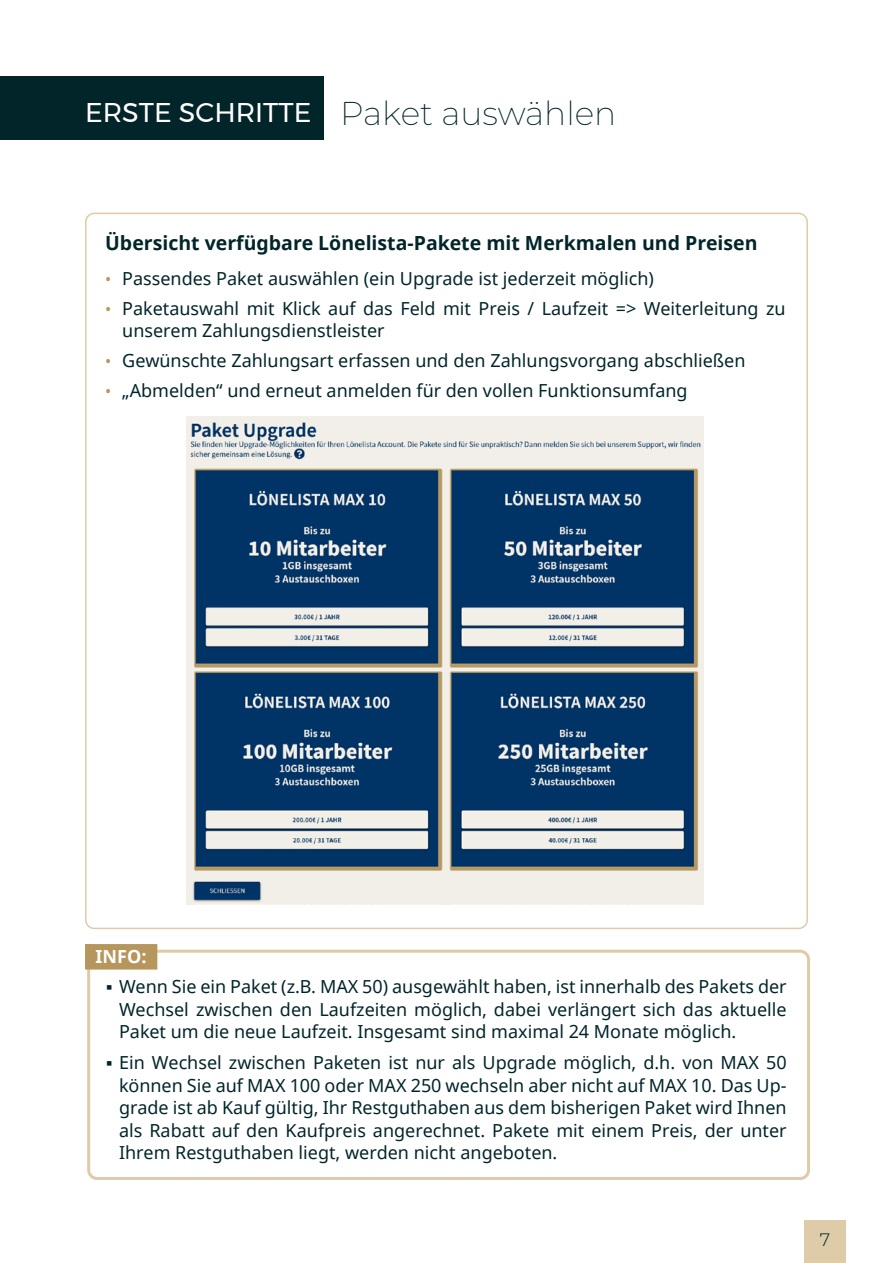
<style>
.page{position:relative;width:893px;height:1263px;background:#fff}
.page>*{position:absolute;margin:0;border:0;box-sizing:border-box;transform-origin:0 0}
.t1{font:100 33px "Montserrat";color:#02252a}
.t2{font:700 19.5px "Noto Sans";color:#02252a}
.t3{font:18px/22.5px "Noto Sans";color:#02252a;text-align:justify}
.t4{font:700 18px "Noto Sans";color:#fff}
.t5{font:100 18px "Montserrat";color:#02252a}
.s1{font-weight:400;font-size:27px;color:#fff}
.s2{font-size:16.5px;color:#b7965d}
</style>
<div class="page">
<div style="left:804px;top:1220px;width:42px;height:43px;background:#ddcca7"></div>
<div style="left:0;top:77px;width:323px;height:63px;background:#02252a"></div>
<svg style="left:86px;top:948px;width:724px;height:232px"></svg>
<div style="left:85px;top:944px;width:72px;height:25px;background:#b7965d"></div>
<img style="left:186px;top:416px;width:518px;height:489px">
<h1 class="t1" style="left:85px;top:91px;width:533px"><span class="s1">ERSTE SCHRITTE</span> Paket auswählen</h1>
<p class="t2" style="left:105px;top:230px;width:654px">Übersicht verfügbare Lönelista-Pakete mit Merkmalen und Preisen</p>
<p class="t3" style="left:105px;top:267px;width:550px"><span class="s2">•</span> Passendes Paket auswählen (ein Upgrade ist jederzeit möglich)</p>
<p class="t3" style="left:122px;top:297px;width:665px;line-height:21.6px;text-indent:-17px"><span class="s2">•</span> Paketauswahl mit Klick auf das Feld mit Preis / Laufzeit =&gt; Weiterleitung zu unserem Zahlungsdienstleister</p>
<p class="t3" style="left:105px;top:348px;width:642px"><span class="s2">•</span> Gewünschte Zahlungsart erfassen und den Zahlungsvorgang abschließen</p>
<p class="t3" style="left:105px;top:378px;width:584px"><span class="s2">•</span> „Abmelden“ und erneut anmelden für den vollen Funktionsumfang</p>
<p class="t4" style="left:96px;top:944px;width:52px">INFO:</p>
<p class="t3" style="left:119px;top:975px;width:669px;text-indent:-13px">▪ Wenn Sie ein Paket (z.B. MAX 50) ausgewählt haben, ist innerhalb des Pakets der Wechsel zwischen den Laufzeiten möglich, dabei verlängert sich das aktuelle Paket um die neue Laufzeit. Insgesamt sind maximal 24 Monate möglich.</p>
<p class="t3" style="left:119px;top:1051px;width:669px;text-indent:-13px">▪ Ein Wechsel zwischen Paketen ist nur als Upgrade möglich, d.h. von MAX 50 können Sie auf MAX 100 oder MAX 250 wechseln aber nicht auf MAX 10. Das Up&shy;grade ist ab Kauf gültig, Ihr Restguthaben aus dem bisherigen Paket wird Ihnen als Rabatt auf den Kaufpreis angerechnet. Pakete mit einem Preis, der unter Ihrem Restguthaben liegt, werden nicht angeboten.</p>
<p class="t5" style="left:820px;top:1228px;width:12px">7</p>
</div>
